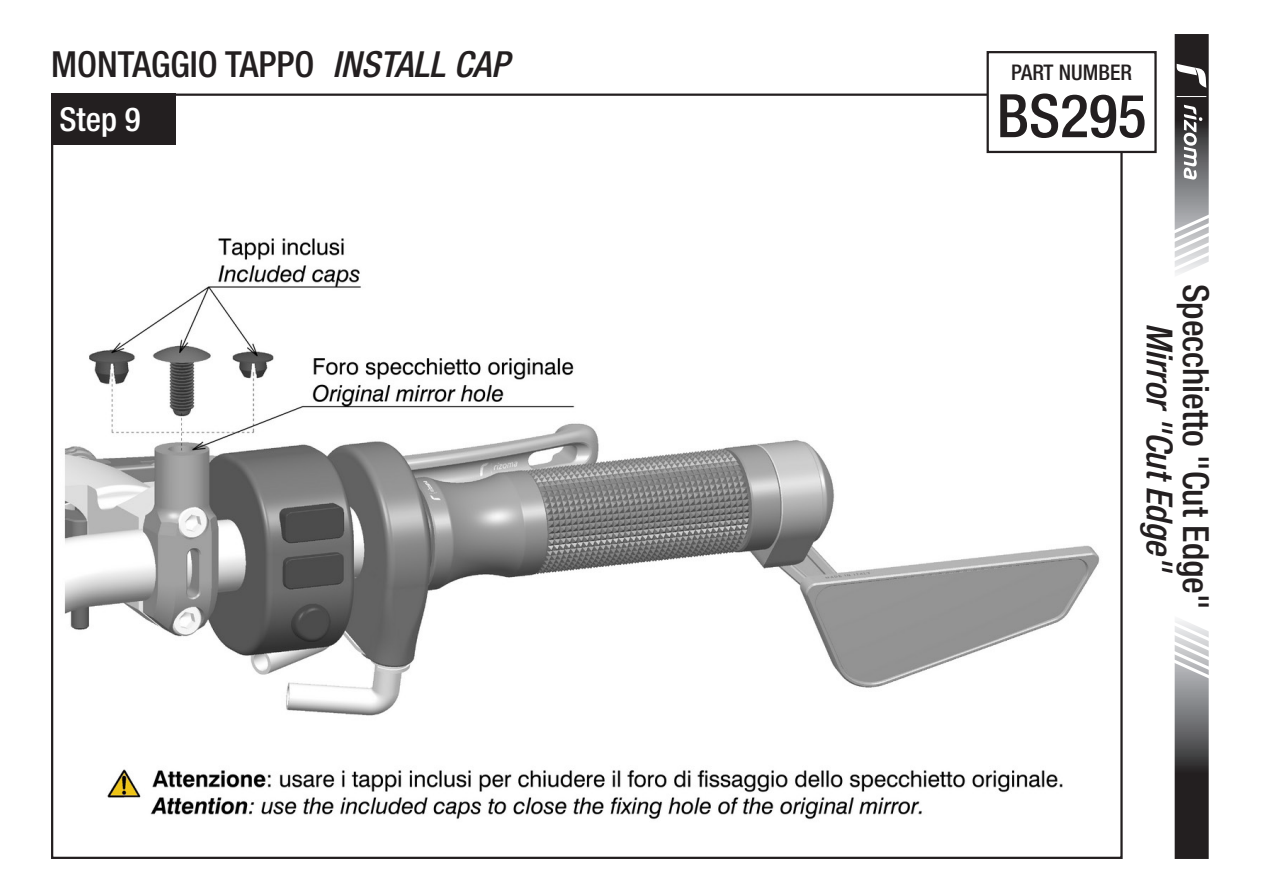
<style>
.page{position:relative;width:1263px;height:893px;background:#fff}
.page>*{position:absolute;margin:0;border:0;box-sizing:border-box;transform-origin:0 0}
.t1{font:500 condensed 60px "Helvetica Neue LT Std";color:#231f20}
.t2{font:500 condensed 36px "Helvetica Neue LT Std";color:#231f20}
.t3{font:italic 500 condensed 36px "Helvetica Neue LT Std";color:#231f20}
.t4{font:500 condensed 33px "Helvetica Neue LT Std";color:#fff}
.t5{font:500 condensed 21.6px "Helvetica Neue LT Std";color:#231f20}
.s1{font-style:italic}
</style>
<div class="page">
<img style="left:64px;top:126px;width:1049px;height:694px">
<div style="left:51px;top:94px;width:124px;height:51px;background:#231f20"></div>
<svg style="left:1174px;top:620px;width:35px;height:239px;background:#706f70"></svg>
<svg style="left:1174px;top:34px;width:35px;height:240px"></svg>
<div style="left:988px;top:52px;width:167px;height:100px;background:#fff"></div>
<div style="left:986px;top:51px;width:171px;height:102px;border:2px solid #231f20"></div>
<p class="t2" style="left:51px;top:42px;width:460px">MONTAGGIO TAPPO <span class="s1">INSTALL CAP</span></p>
<p class="t4" style="left:60px;top:99px;width:83px">Step 9</p>
<p class="t5" style="left:1011px;top:59px;width:122px">PART NUMBER</p>
<h1 class="t1" style="left:997px;top:80px;width:151px">BS295</h1>
<p class="t2" style="left:1217px;top:284px;width:327px;rotate:90deg">Specchietto "Cut Edge"</p>
<p class="t3" style="left:1181px;top:323px;width:251px;rotate:90deg">Mirror "Cut Edge"</p>
</div>
